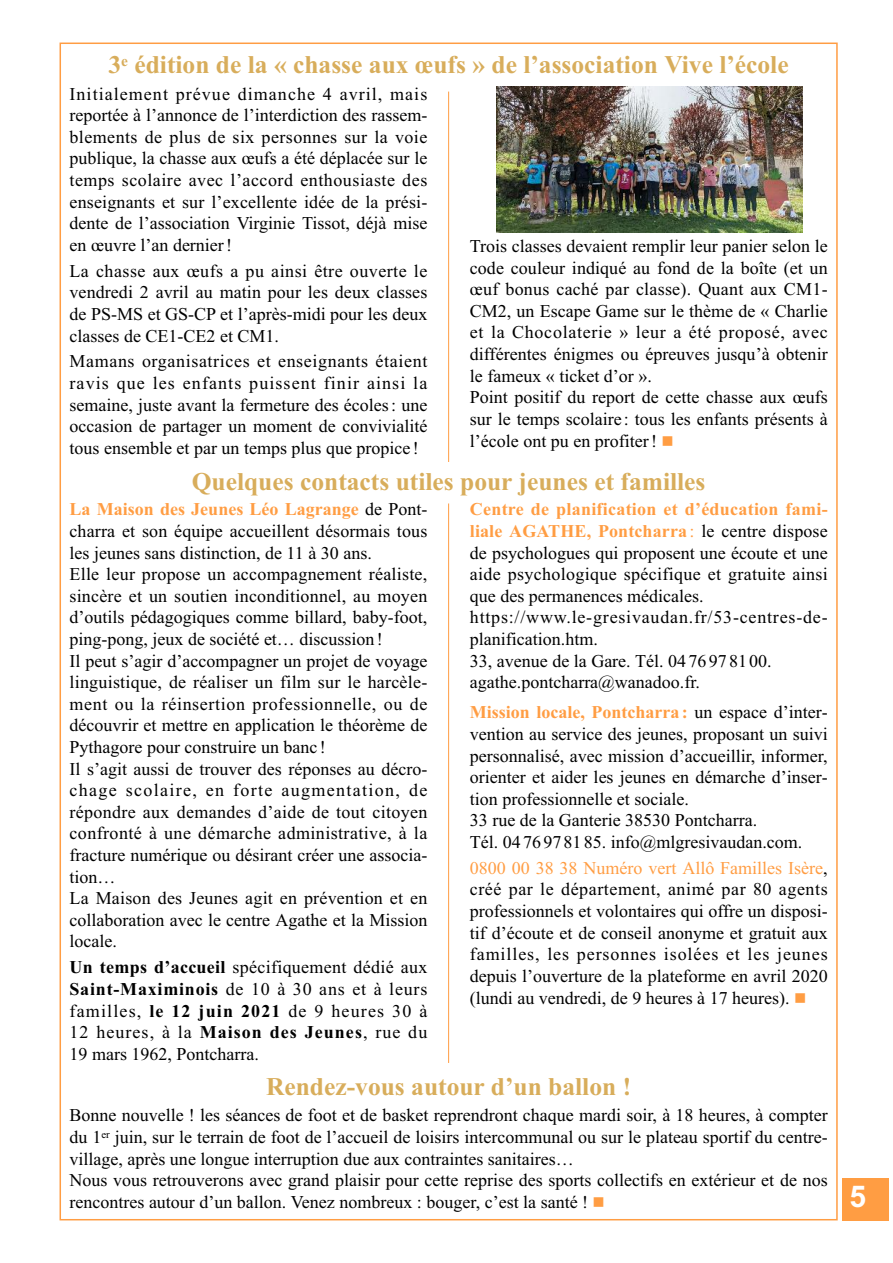
<style>
.page{position:relative;width:893px;height:1263px;background:#fff}
.page>*{position:absolute;margin:0;border:0;box-sizing:border-box;transform-origin:0 0}
.t1{font:700 30px "Arial";color:#fff}
.t2{font:700 25.5px "Times New Roman";color:#d8ad5b}
.t3{font:18px/21.6px "Times New Roman";color:#000;text-align:justify}
.s1{color:#ff9d43}
.s2{font-weight:700;color:#ff9d43}
.s3{font-weight:700}
</style>
<div class="page">
<hr style="left:448px;top:92px;width:1px;height:370px;background:#ff9d43">
<hr style="left:448px;top:503px;width:1px;height:560px;background:#ff9d43">
<img style="left:497px;top:86px;width:305px;height:146px">
<div style="left:842px;top:1178px;width:47px;height:42px;background:#ff9d43"></div>
<h2 class="t2" style="left:109px;top:50px;width:682px">3<sup>e</sup> édition de la « chasse aux œufs » de l’association Vive l’école</h2>
<p class="t3" style="left:70px;top:83px;width:359px">Initialement prévue dimanche 4 avril, mais reportée à l’annonce de l’interdiction des rassem&shy;blements de plus de six personnes sur la voie publique, la chasse aux œufs a été déplacée sur le temps scolaire avec l’accord enthousiaste des enseignants et sur l’excellente idée de la prési&shy;dente de l’association Virginie Tissot, déjà mise en œuvre l’an dernier!</p>
<p class="t3" style="left:70px;top:260px;width:359px">La chasse aux œufs a pu ainsi être ouverte le vendredi 2 avril au matin pour les deux classes de PS-MS et GS-CP et l’après-midi pour les deux classes de CE1-CE2 et CM1.</p>
<p class="t3" style="left:70px;top:350px;width:359px">Mamans organisatrices et enseignants étaient ravis que les enfants puissent finir ainsi la semaine, juste avant la fermeture des écoles: une occasion de partager un moment de convivialité tous ensemble et par un temps plus que propice !</p>
<p class="t3" style="left:470px;top:235px;width:359px;text-align:left">Trois classes devaient remplir leur panier selon le code couleur indiqué au fond de la boîte (et un œuf bonus caché par classe). Quant aux CM1- CM2, un Escape Game sur le thème de « Charlie et la Chocolaterie » leur a été proposé, avec différentes énigmes ou épreuves jusqu’à obtenir le fameux « ticket d’or ».<br>Point positif du report de cette chasse aux œufs sur le temps scolaire : tous les enfants présents à l’école ont pu en profiter! <span class="s1">■</span></p>
<h2 class="t2" style="left:192px;top:467px;width:515px">Quelques contacts utiles pour jeunes et familles</h2>
<p class="t3" style="left:70px;top:498px;width:359px;text-align:left"><span class="s2">La Maison des Jeunes Léo Lagrange</span> de Pont&shy;charra et son équipe accueillent désormais tous les jeunes sans distinction, de 11 à 30 ans.<br>Elle leur propose un accompagnement réaliste, sincère et un soutien inconditionnel, au moyen d’outils pédagogiques comme billard, baby-foot, ping-pong, jeux de société et… discussion!<br>Il peut s’agir d’accompagner un projet de voyage linguistique, de réaliser un film sur le harcèle&shy;ment ou la réinsertion professionnelle, ou de découvrir et mettre en application le théorème de Pythagore pour construire un banc !<br>Il s’agit aussi de trouver des réponses au décro&shy;chage scolaire, en forte augmentation, de répondre aux demandes d’aide de tout citoyen confronté à une démarche administrative, à la fracture numérique ou désirant créer une associa&shy;tion…<br>La Maison des Jeunes agit en prévention et en collaboration avec le centre Agathe et la Mission locale.</p>
<p class="t3" style="left:70px;top:956px;width:359px"><span class="s3">Un temps d’accueil</span> spécifiquement dédié aux <span class="s3">Saint-Maximinois</span> de 10 à 30 ans et à leurs familles, <span class="s3">le 12 juin 2021</span> de 9 heures 30 à 12 heures, à la <span class="s3">Maison des Jeunes</span>, rue du 19 mars 1962, Pontcharra.</p>
<p class="t3" style="left:470px;top:498px;width:359px;text-align:left"><span class="s2">Centre de planification et d’éducation fami&shy;liale AGATHE, Pontcharra</span> <span class="s1">:</span> le centre dispose de psychologues qui proposent une écoute et une aide psychologique spécifique et gratuite ainsi que des permanences médicales. https://www.le-gresivaudan.fr/53-centres-de&shy;planification.htm.<br>33, avenue de la Gare. Tél. 0476 97 81 00. agathe.pontcharra@wanadoo.fr.</p>
<p class="t3" style="left:470px;top:701px;width:359px;text-align:left"><span class="s2">Mission locale, Pontcharra:</span> un espace d’inter&shy;vention au service des jeunes, proposant un suivi personnalisé, avec mission d’accueillir, informer, orienter et aider les jeunes en démarche d’inser&shy;tion professionnelle et sociale.<br>33 rue de la Ganterie 38530 Pontcharra.<br>Tél. 0476978185. info@mlgresivaudan.com.</p>
<p class="t3" style="left:470px;top:857px;width:359px"><span class="s1">0800 00 38 38 Numéro vert Allô Familles Isère</span>, créé par le département, animé par 80 agents professionnels et volontaires qui offre un disposi&shy;tif d’écoute et de conseil anonyme et gratuit aux familles, les personnes isolées et les jeunes depuis l’ouverture de la plateforme en avril 2020 (lundi au vendredi, de 9 heures à 17 heures). <span class="s1">■</span></p>
<h2 class="t2" style="left:266px;top:1071px;width:367px">Rendez-vous autour d’un ballon !</h2>
<p class="t3" style="left:70px;top:1104px;width:760px;text-align:left">Bonne nouvelle ! les séances de foot et de basket reprendront chaque mardi soir, à 18 heures, à compter du 1<sup>er</sup> juin, sur le terrain de foot de l’accueil de loisirs intercommunal ou sur le plateau sportif du centre&shy;village, après une longue interruption due aux contraintes sanitaires…<br>Nous vous retrouverons avec grand plaisir pour cette reprise des sports collectifs en extérieur et de nos rencontres autour d’un ballon. Venez nombreux : bouger, c’est la santé ! <span class="s1">■</span></p>
<h1 class="t1" style="left:849px;top:1179px;width:18px">5</h1>
</div>
